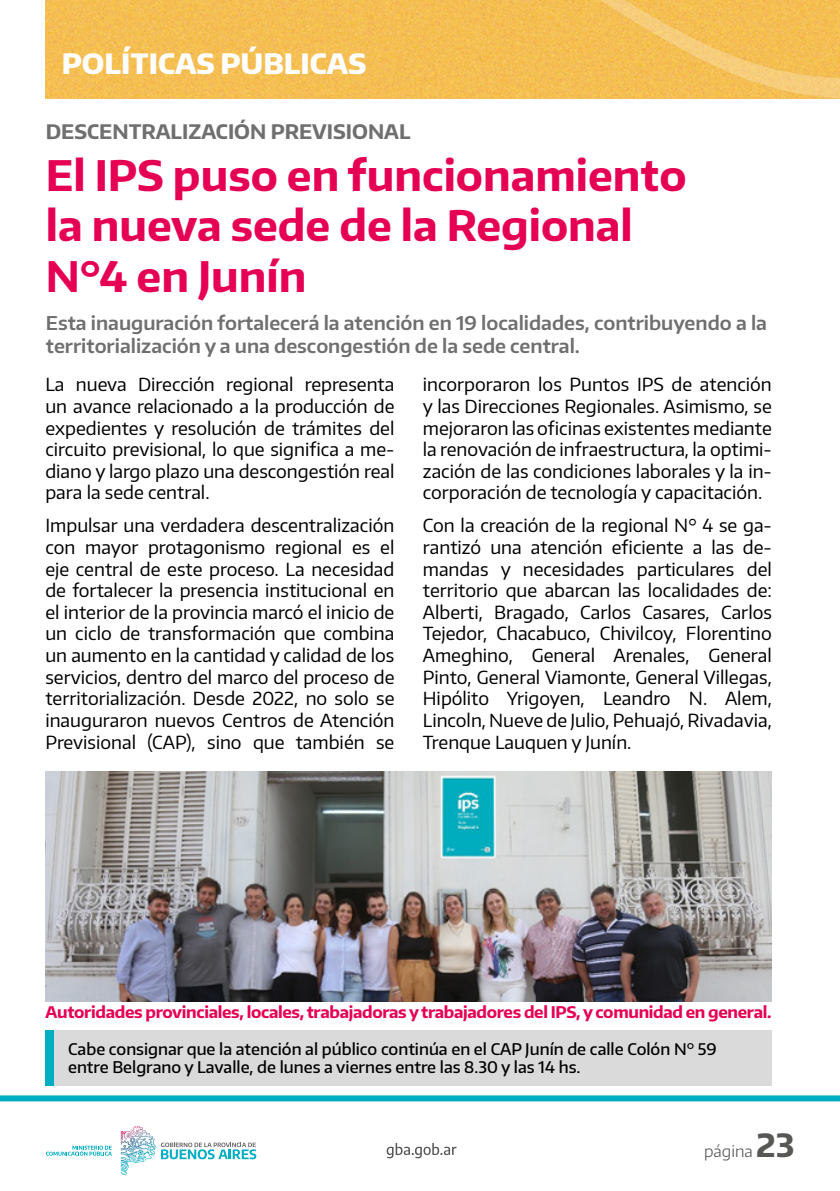
<style>
.page{position:relative;width:840px;height:1191px;background:#fff}
.page>*{position:absolute;margin:0;border:0;box-sizing:border-box;transform-origin:0 0}
.t1{font:700 42px/50.4px "Encode Sans";color:#e50053}
.t2{font:800 28px "Encode Sans";color:#fff}
.t3{font:700 20px "Encode Sans";color:#706f6f}
.t4{font:600 19px/22.8px "Encode Sans";color:#706f6f}
.t5{font:18px/21.6px "Encode Sans";color:#000;text-align:justify}
.t6{font:500 16px/18px "Encode Sans";color:#000}
.t7{font:700 16px "Encode Sans";letter-spacing:-.02em;color:#e50053}
.t8{font:300 16px "Encode Sans";color:#575756}
.s1{font-weight:700;font-size:32px}
</style>
<div class="page">
<svg style="left:0;top:1095px;width:839px;height:81px"></svg>
<svg style="left:386px;top:1143px;width:70px;height:15px"></svg>
<svg style="left:46px;top:1145px;width:66px;height:10px"></svg>
<svg style="left:161px;top:1142px;width:95px;height:17px"></svg>
<svg style="left:124px;top:1126px;width:22px;height:12px"></svg>
<img style="left:45px;top:0;width:458px;height:99px">
<div style="left:45px;top:1030px;width:726px;height:56px;background:#dadada"></div>
<div style="left:45px;top:1030px;width:9px;height:56px;background:#00aec3"></div>
<img style="left:46px;top:771px;width:725px;height:230px">
<img style="left:503px;top:0;width:336px;height:99px">
<h2 class="t2" style="left:62px;top:45px;width:306px">POLÍTICAS PÚBLICAS</h2>
<p class="t3" style="left:46px;top:118px;width:366px">DESCENTRALIZACIÓN PREVISIONAL</p>
<h1 class="t1" style="left:46px;top:149px;width:642px">El IPS puso en funcionamiento la nueva sede de la Regional<br>N°4 en Junín</h1>
<p class="t4" style="left:46px;top:311px;width:722px">Esta inauguración fortalecerá la atención en 19 localidades, contribuyendo a la territorialización y a una descongestión de la sede central.</p>
<p class="t5" style="left:45px;top:373px;width:350px">La nueva Dirección regional representa un avance relacionado a la producción de expedientes y resolución de trámites del circuito previsional, lo que significa a me&shy;diano y largo plazo una descongestión real para la sede central.</p>
<p class="t5" style="left:45px;top:514px;width:350px">Impulsar una verdadera descentralización con mayor protagonismo regional es el eje central de este proceso. La necesidad de fortalecer la presencia institucional en el interior de la provincia marcó el inicio de un ciclo de transformación que combina un aumento en la cantidad y calidad de los servicios, dentro del marco del proceso de territorialización. Desde 2022, no solo se inauguraron nuevos Centros de Atención Previsional (CAP), sino que también se</p>
<p class="t5" style="left:422px;top:373px;width:350px">incorporaron los Puntos IPS de atención y las Direcciones Regionales. Asimismo, se mejoraron las oficinas existentes mediante la renovación de infraestructura, la optimi&shy;zación de las condiciones laborales y la in&shy;corporación de tecnología y capacitación.</p>
<p class="t5" style="left:422px;top:514px;width:350px">Con la creación de la regional N° 4 se ga&shy;rantizó una atención eficiente a las de&shy;mandas y necesidades particulares del territorio que abarcan las localidades de:<br>Alberti, Bragado, Carlos Casares, Carlos Tejedor, Chacabuco, Chivilcoy, Florentino Ameghino, General Arenales, General Pinto, General Viamonte, General Villegas, Hipólito Yrigoyen, Leandro N. Alem, Lincoln, Nueve de Julio, Pehuajó, Rivadavia, Trenque Lauquen y Junín.</p>
<p class="t7" style="left:46px;top:1001px;width:727px">Autoridades provinciales, locales, trabajadoras y trabajadores del IPS, y comunidad en general.</p>
<p class="t6" style="left:68px;top:1039px;width:649px">Cabe consignar que la atención al público continúa en el CAP Junín de calle Colón N° 59 entre Belgrano y Lavalle, de lunes a viernes entre las 8.30 y las 14 hs.</p>
<p class="t8" style="left:703px;top:1140px;width:92px">página <span class="s1">23</span></p>
</div>
